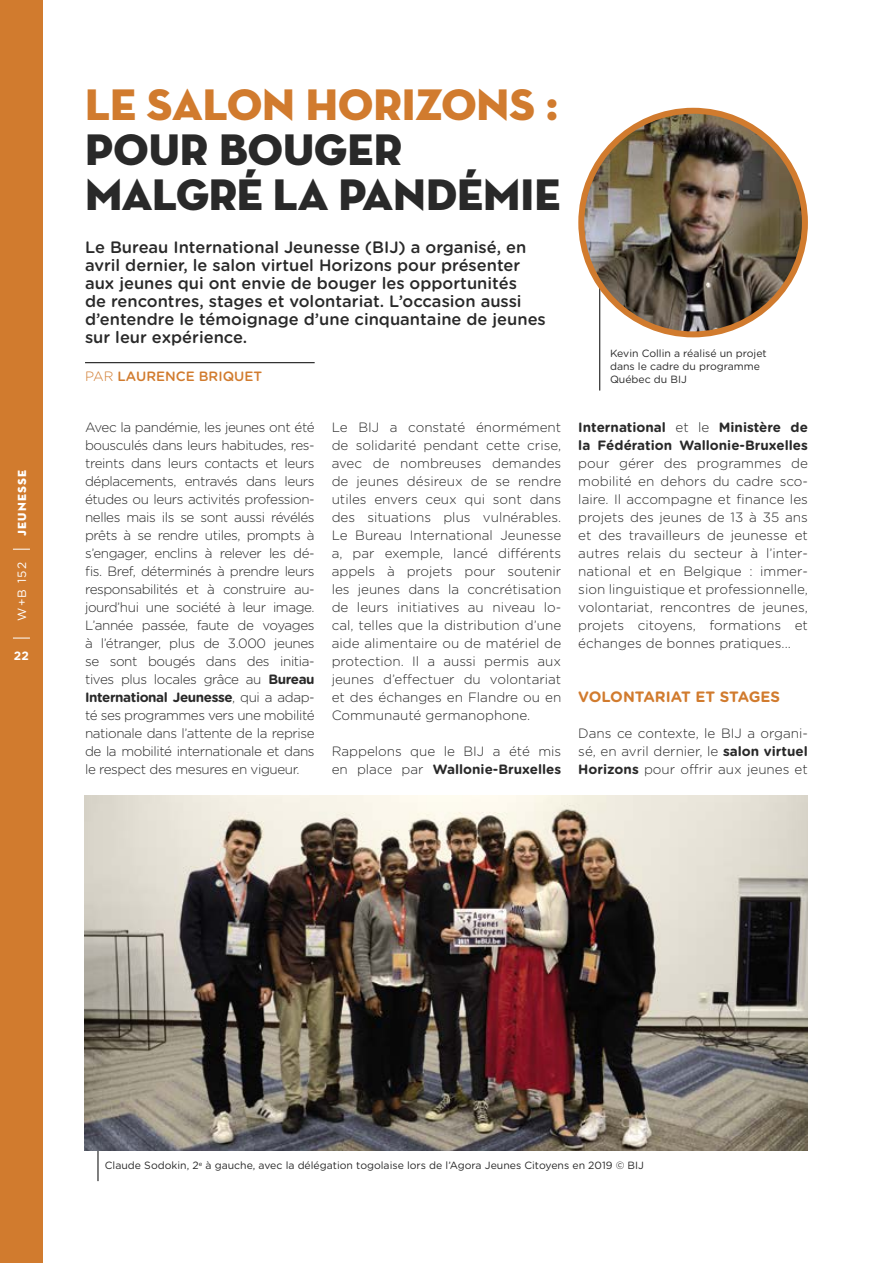
<style>
.page{position:relative;width:893px;height:1263px;background:#fff}
.page>*{position:absolute;margin:0;border:0;box-sizing:border-box;transform-origin:0 0}
.t1{font:45px "Neutra Disp Titling";color:#292929}
.t2{font:45px "Neutra Disp Titling";color:#d17b2e}
.texte_courant{font:500 16.5px/18px "Gotham Rounded";color:#292929}
.sous-titre{font:700 15px "Gotham Rounded";color:#d17b2e}
.texte_courant-2{font:300 13.5px/18px "Gotham Rounded";color:#292929;text-align:justify}
.texte_courant-3{font:500 13.5px "Gotham Rounded";color:#d17b2e}
.t3{font:12px "Neutra Disp Titling";letter-spacing:.1em;color:#fff}
.t4{font:12px "Gotham Rounded";color:#fff}
.t5{font:700 12px "Gotham Rounded";color:#fff}
.légende{font:10.5px "Gotham Rounded";color:#292929}
.s1{font-weight:300}
.s2{font-weight:700}
</style>
<div class="page">
<hr style="left:85px;top:362px;width:230px;height:1px;background:#000">
<hr style="left:98px;top:970px;width:1px;height:211px;background:#000">
<img style="left:85px;top:796px;width:723px;height:355px">
<hr style="left:599px;top:217px;width:1px;height:174px;background:#000">
<img style="left:581px;top:111px;width:224px;height:223px;border-radius:112px">
<div style="left:578px;top:108px;width:230px;height:229px;border:6px solid #d17b2e;border-radius:50%"></div>
<div style="left:0;top:0;width:43px;height:1263px;background:#d17b2e"></div>
<svg style="left:13px;top:638px;width:17px;height:1px"></svg>
<svg style="left:13px;top:549px;width:17px;height:1px"></svg>
<p class="t3" style="left:15px;top:536px;width:67px;rotate:-90deg">JEUNESSE</p>
<p class="t4" style="left:15px;top:621px;width:60px;rotate:-90deg">W+B 152</p>
<p class="t5" style="left:14px;top:649px;width:16px">22</p>
<p class="t2" style="left:85px;top:77px;width:475px">LE SALON HORIZONS :</p>
<p class="t1" style="left:85px;top:122px;width:318px">POUR BOUGER</p>
<p class="t1" style="left:85px;top:167px;width:477px">MALGRÉ LA PANDÉMIE</p>
<p class="texte_courant" style="left:85px;top:238px;width:462px">Le Bureau International Jeunesse (BIJ) a organisé, en avril dernier, le salon virtuel Horizons pour présenter aux jeunes qui ont envie de bouger les opportunités<br>de rencontres, stages et volontariat. L’occasion aussi d’entendre le témoignage d’une cinquantaine de jeunes sur leur expérience.</p>
<p class="texte_courant-3" style="left:85px;top:368px;width:179px"><span class="s1">PAR</span> LAURENCE BRIQUET</p>
<p class="texte_courant-2" style="left:85px;top:418px;width:231px">Avec la pandémie, les jeunes ont été bousculés dans leurs habitudes, res&shy;treints dans leurs contacts et leurs déplacements, entravés dans leurs études ou leurs activités profession&shy;nelles mais ils se sont aussi révélés prêts à se rendre utiles, prompts à s’engager, enclins à relever les dé&shy;fis. Bref, déterminés à prendre leurs responsabilités et à construire au&shy;jourd’hui une société à leur image.<br>L’année passée, faute de voyages à l’étranger, plus de 3.000 jeunes se sont bougés dans des initia&shy;tives plus locales grâce au <span class="s2">Bureau International Jeunesse</span>, qui a adap&shy;té ses programmes vers une mobilité nationale dans l’attente de la reprise de la mobilité internationale et dans le respect des mesures en vigueur.</p>
<p class="texte_courant-2" style="left:332px;top:418px;width:231px">Le BIJ a constaté énormément de solidarité pendant cette crise, avec de nombreuses demandes de jeunes désireux de se rendre utiles envers ceux qui sont dans des situations plus vulnérables.<br>Le Bureau International Jeunesse a, par exemple, lancé différents appels à projets pour soutenir les jeunes dans la concrétisation de leurs initiatives au niveau lo&shy;cal, telles que la distribution d’une aide alimentaire ou de matériel de protection. Il a aussi permis aux jeunes d’effectuer du volontariat et des échanges en Flandre ou en Communauté germanophone.</p>
<p class="texte_courant-2" style="left:332px;top:742px;width:231px">Rappelons que le BIJ a été mis en place par <span class="s2">Wallonie-Bruxelles</span></p>
<p class="légende" style="left:610px;top:347px;width:158px">Kevin Collin a réalisé un projet</p>
<p class="légende" style="left:610px;top:360px;width:152px">dans le cadre du programme</p>
<p class="légende" style="left:610px;top:373px;width:78px">Québec du BIJ</p>
<p class="texte_courant-2" style="left:578px;top:418px;width:231px"><span class="s2">International</span> et le <span class="s2">Ministère de la Fédération Wallonie-Bruxelles </span>pour gérer des programmes de mobilité en dehors du cadre sco&shy;laire. Il accompagne et finance les projets des jeunes de 13 à 35 ans et des travailleurs de jeunesse et autres relais du secteur à l’inter&shy;national et en Belgique : immer&shy;sion linguistique et professionnelle, volontariat, rencontres de jeunes, projets citoyens, formations et échanges de bonnes pratiques...</p>
<p class="sous-titre" style="left:578px;top:688px;width:203px">VOLONTARIAT ET STAGES</p>
<p class="texte_courant-2" style="left:578px;top:724px;width:231px">Dans ce contexte, le BIJ a organi&shy;sé, en avril dernier, le <span class="s2">salon virtuel Horizons</span> pour offrir aux jeunes et</p>
<p class="légende" style="left:105px;top:1159px;width:541px">Claude Sodokin, 2<sup>e</sup> à gauche, avec la délégation togolaise lors de l’Agora Jeunes Citoyens en 2019 © BIJ</p>
</div>
